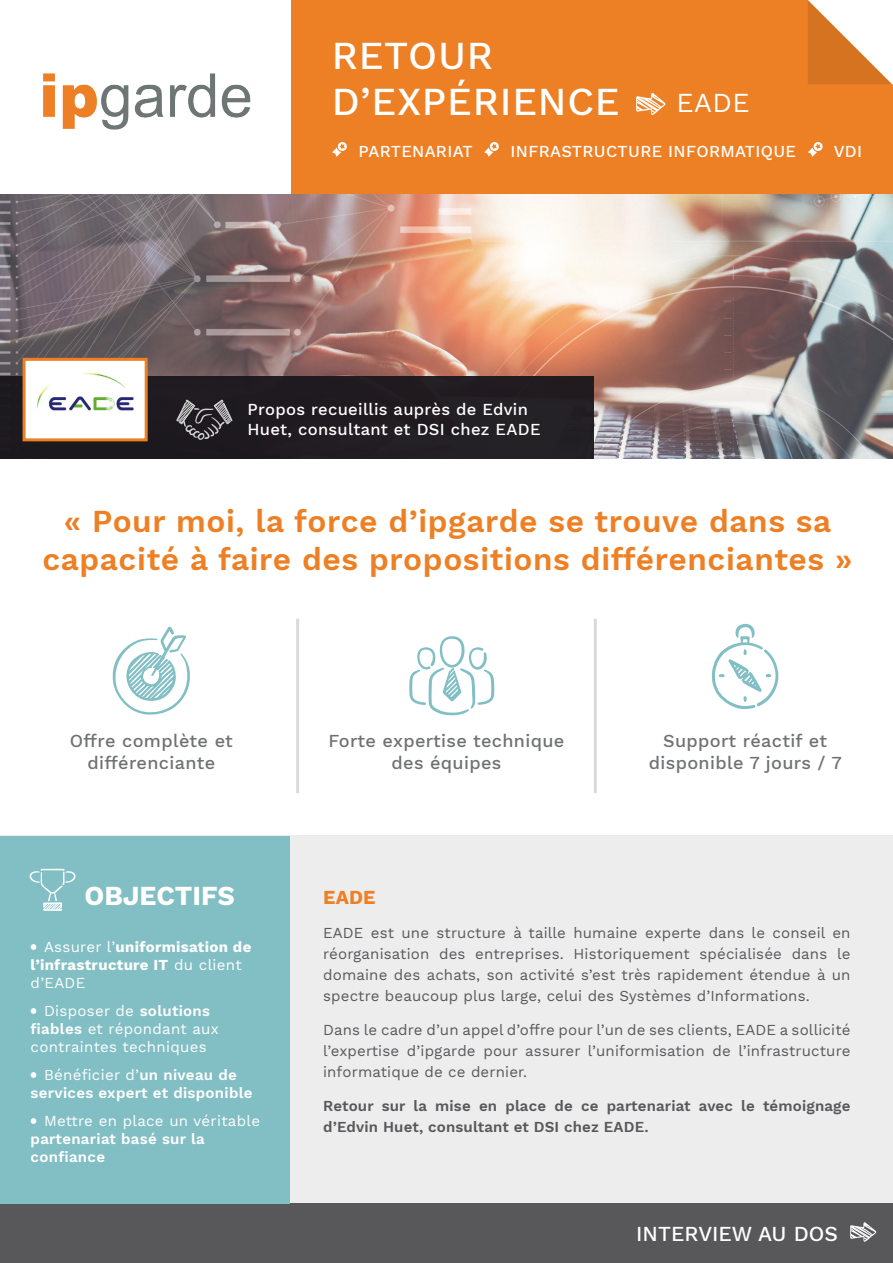
<style>
.page{position:relative;width:893px;height:1263px;background:#fff}
.page>*{position:absolute;margin:0;border:0;box-sizing:border-box;transform-origin:0 0}
.t1{font:500 39px/46.8px "Work Sans";letter-spacing:.02em;color:#fff}
.t2{font:600 31.5px/37.8px "Work Sans";letter-spacing:.02em;color:#ed8025;text-align:center}
.t3{font:700 27px "Work Sans";color:#fff}
.t4{font:27px "Work Sans";color:#fff}
.t5{font:500 21px "Work Sans";color:#fff}
.t6{font:700 19.5px "Work Sans";color:#ed8025}
.t7{font:500 18px/21.6px "Work Sans";letter-spacing:.02em;color:#707173;text-align:center}
.t8{font:500 16.5px/19.8px "Work Sans";letter-spacing:.02em;color:#fff}
.t9{font:15px/21px "Work Sans";letter-spacing:.01em;color:#58585a;text-align:justify}
.t10{font:600 15px/18px "Work Sans";letter-spacing:.02em;color:#fff;text-align:center}
.t11{font:600 15px/21px "Work Sans";letter-spacing:.01em;color:#58585a}
.t12{font:15px/18px "Work Sans";letter-spacing:.02em;color:#fff}
.t13{font:700 15px/18px "Work Sans";letter-spacing:.02em;color:#fff}
.s1{font-weight:400}
.s2{font-weight:600}
</style>
<div class="page">
<div style="left:291px;top:0;width:602px;height:195px;background:#ed8025"></div>
<img style="left:0;top:195px;width:893px;height:264px">
<div style="left:0;top:377px;width:594px;height:82px;background:#1a171c"></div>
<svg style="left:332px;top:142px;width:15px;height:15px"></svg>
<svg style="left:484px;top:142px;width:15px;height:15px"></svg>
<svg style="left:808px;top:142px;width:15px;height:15px"></svg>
<img style="left:43px;top:73px;width:208px;height:57px">
<div style="left:0;top:836px;width:893px;height:427px;background:#ededee"></div>
<div style="left:0;top:1203px;width:893px;height:60px;background:#58585a"></div>
<div style="left:0;top:836px;width:289px;height:367px;background:#82bfc5"></div>
<svg style="left:31px;top:944px;width:5px;height:6px"></svg>
<svg style="left:31px;top:1008px;width:5px;height:6px"></svg>
<svg style="left:31px;top:1072px;width:5px;height:6px"></svg>
<svg style="left:31px;top:1118px;width:5px;height:6px"></svg>
<hr style="left:296px;top:619px;width:3px;height:174px;background:#d9dadb">
<hr style="left:594px;top:619px;width:3px;height:174px;background:#d9dadb">
<img style="left:27px;top:362px;width:117px;height:75px">
<div style="left:23px;top:358px;width:125px;height:83px;border:3px solid #ed8025"></div>
<svg style="left:636px;top:93px;width:29px;height:22px"></svg>
<svg style="left:808px;top:0;width:85px;height:85px;background:#eab990"></svg>
<svg style="left:409px;top:636px;width:86px;height:79px"></svg>
<svg style="left:112px;top:626px;width:78px;height:89px"></svg>
<svg style="left:711px;top:623px;width:67px;height:87px"></svg>
<svg style="left:29px;top:869px;width:47px;height:42px"></svg>
<svg style="left:176px;top:399px;width:57px;height:41px"></svg>
<svg style="left:850px;top:1222px;width:26px;height:20px"></svg>
<p class="t1" style="left:332px;top:34px;width:290px">RETOUR<br>D’EXPÉRIENCE</p>
<p class="t4" style="left:676px;top:87px;width:75px">EADE</p>
<p class="t8" style="left:359px;top:142px;width:116px">PARTENARIAT</p>
<p class="t8" style="left:511px;top:142px;width:287px">INFRASTRUCTURE INFORMATIQUE</p>
<p class="t8" style="left:834px;top:142px;width:30px">VDI</p>
<p class="t8" style="left:247px;top:400px;width:294px">Propos recueillis auprès de Edvin<br>Huet, consultant et DSI chez EADE</p>
<p class="t2" style="left:42px;top:504px;width:812px">« Pour moi, la force d’ipgarde se trouve dans sa capacité à faire des propositions différenciantes »</p>
<p class="t7" style="left:70px;top:731px;width:165px">Offre complète et différenciante</p>
<p class="t7" style="left:329px;top:731px;width:237px">Forte expertise technique des équipes</p>
<p class="t7" style="left:649px;top:731px;width:195px">Support réactif et disponible 7 jours / 7</p>
<p class="t3" style="left:84px;top:880px;width:152px">OBJECTIFS</p>
<p class="t13" style="left:31px;top:939px;width:222px;text-indent:14px"><span class="s1">Assurer l’</span>uniformisation de l’infrastructure IT <span class="s1">du client d’EADE</span></p>
<p class="t12" style="left:31px;top:1002px;width:190px;text-indent:14px">Disposer de <span class="s2">solutions fiables</span> et répondant aux contraintes techniques</p>
<p class="t10" style="left:31px;top:1066px;width:223px"><span class="s1">Bénéficier d’</span>un niveau de services expert et disponible</p>
<p class="t10" style="left:31px;top:1113px;width:231px;text-align:left;text-indent:14px"><span class="s1">Mettre en place un véritable </span>partenariat basé sur la confiance</p>
<p class="t6" style="left:323px;top:886px;width:54px">EADE</p>
<p class="t9" style="left:323px;top:923px;width:529px">EADE est une structure à taille humaine experte dans le conseil en réorganisation des entreprises. Historiquement spécialisée dans le domaine des achats, son activité s’est très rapidement étendue à un spectre beaucoup plus large, celui des Systèmes d’Informations.</p>
<p class="t9" style="left:323px;top:1020px;width:529px">Dans le cadre d’un appel d’offre pour l’un de ses clients, EADE a sollicité l’expertise d’ipgarde pour assurer l’uniformisation de l’infrastructure informatique de ce dernier.</p>
<p class="t11" style="left:323px;top:1095px;width:529px">Retour sur la mise en place de ce partenariat avec le témoignage d’Edvin Huet, consultant et DSI chez EADE.</p>
<p class="t5" style="left:636px;top:1221px;width:203px">INTERVIEW AU DOS</p>
</div>
